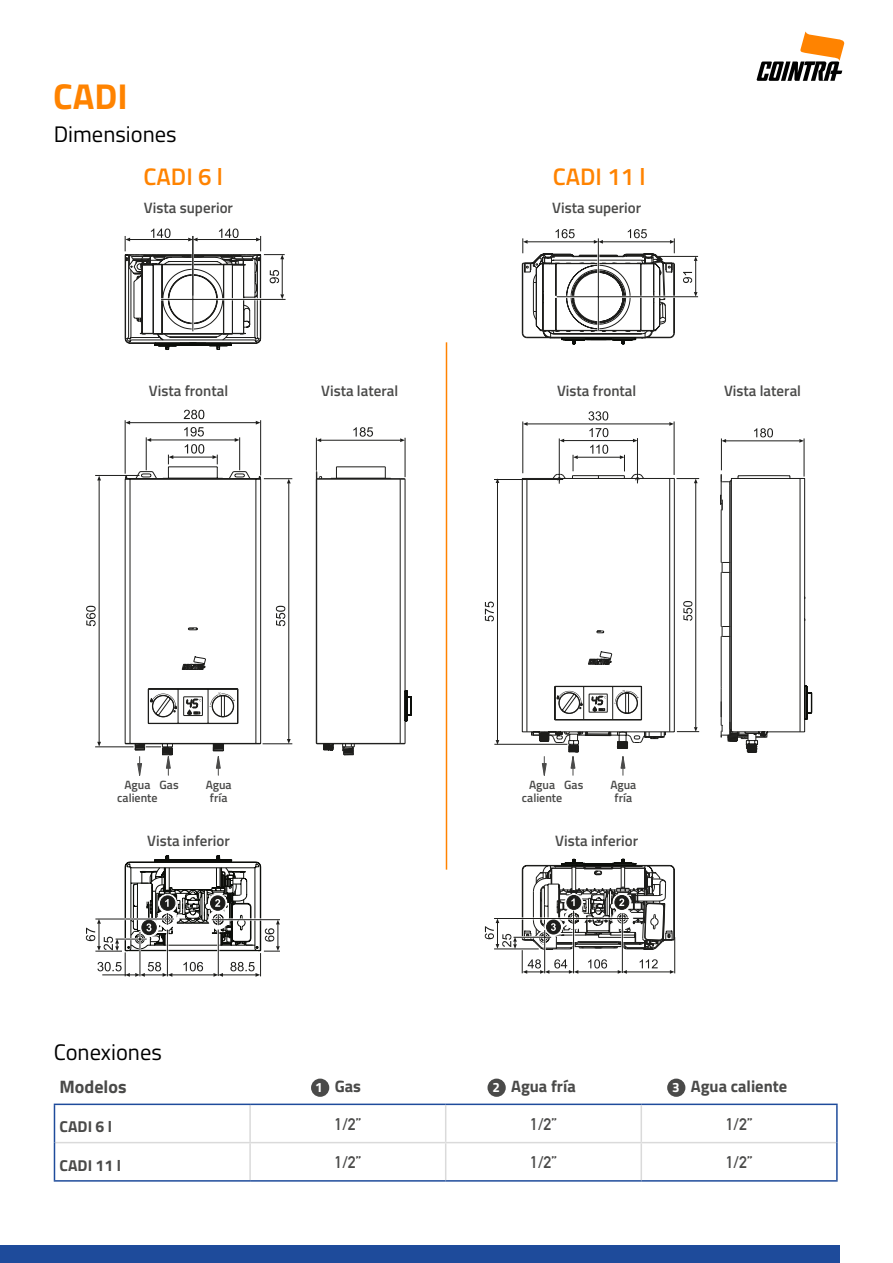
<style>
.page{position:relative;width:893px;height:1263px;background:#fff}
.page>*{position:absolute;margin:0;border:0;box-sizing:border-box;transform-origin:0 0}
.t1{font:700 36px "Titillium Web";color:#ff8300}
.t2{font:600 24px "Titillium Web";color:#ff8300}
.t3{font:22.5px "Titillium Web";color:#000}
.t4{font:700 18px "Titillium Web";color:#4a4a49}
.t5{font:700 16.5px "DIN Alternate";color:#4a4a49}
.t6{font:700 16.5px "Titillium Web";color:#4a4a49}
.t7{font:700 15.75px "Titillium Web";color:#4a4a49}
.t8{font:600 15px "Titillium Web";color:#4a4a49}
.t9{font:700 13.5px "Titillium Web";color:#fff}
.t10{font:600 12px/13.5px "Titillium Web";color:#4a4a49;text-align:center}
</style>
<div class="page">
<svg style="left:331px;top:467px;width:6px;height:11px"></svg>
<svg style="left:385px;top:467px;width:6px;height:11px"></svg>
<hr style="left:336px;top:466px;width:49px;height:1px;background:#1d1d1b">
<hr style="left:322px;top:478px;width:78px;height:1px;background:#1d1d1b">
<hr style="left:317px;top:479px;width:83px;height:1px;background:#1d1d1b">
<hr style="left:316px;top:479px;width:1px;height:264px;background:#1d1d1b">
<hr style="left:317px;top:743px;width:83px;height:1px;background:#1d1d1b">
<hr style="left:405px;top:479px;width:1px;height:264px;background:#1d1d1b">
<hr style="left:400px;top:479px;width:1px;height:264px;background:#1d1d1b">
<svg style="left:316px;top:471px;width:6px;height:9px"></svg>
<svg style="left:323px;top:744px;width:11px;height:7px"></svg>
<svg style="left:342px;top:744px;width:13px;height:11px"></svg>
<hr style="left:95px;top:746px;width:39px;height:1px;background:#1d1d1b">
<hr style="left:95px;top:475px;width:44px;height:1px;background:#1d1d1b">
<hr style="left:99px;top:480px;width:1px;height:262px;background:#1d1d1b">
<svg style="left:97px;top:742px;width:4px;height:4px"></svg>
<hr style="left:316px;top:438px;width:1px;height:33px;background:#1d1d1b">
<hr style="left:405px;top:438px;width:1px;height:39px;background:#1d1d1b">
<hr style="left:321px;top:440px;width:79px;height:1px;background:#1d1d1b">
<svg style="left:316px;top:438px;width:5px;height:4px"></svg>
<svg style="left:400px;top:438px;width:5px;height:4px"></svg>
<svg style="left:353px;top:427px;width:20px;height:10px"></svg>
<svg style="left:86px;top:606px;width:10px;height:20px"></svg>
<hr style="left:161px;top:299px;width:125px;height:1px;background:#1d1d1b">
<svg style="left:125px;top:229px;width:160px;height:121px"></svg>
<svg style="left:86px;top:855px;width:194px;height:122px"></svg>
<svg style="left:405px;top:691px;width:6px;height:30px"></svg>
<svg style="left:683px;top:272px;width:9px;height:11px"></svg>
<hr style="left:557px;top:296px;width:141px;height:1px;background:#1d1d1b">
<hr style="left:657px;top:256px;width:41px;height:1px;background:#1d1d1b">
<hr style="left:695px;top:261px;width:1px;height:31px;background:#1d1d1b">
<svg style="left:694px;top:256px;width:3px;height:5px"></svg>
<svg style="left:694px;top:292px;width:3px;height:5px"></svg>
<svg style="left:522px;top:229px;width:153px;height:116px"></svg>
<div style="left:0;top:1246px;width:840px;height:17px;background:#1e4b9b"></div>
<svg style="left:756px;top:31px;width:89px;height:50px"></svg>
<hr style="left:249px;top:1105px;width:2px;height:37px;background:#dadada">
<hr style="left:55px;top:1142px;width:195px;height:1px;background:#dadada">
<hr style="left:250px;top:1142px;width:196px;height:1px;background:#dadada">
<hr style="left:249px;top:1143px;width:2px;height:37px;background:#dadada">
<hr style="left:446px;top:1142px;width:195px;height:1px;background:#dadada">
<hr style="left:641px;top:1142px;width:195px;height:1px;background:#dadada">
<hr style="left:54px;top:1103px;width:196px;height:2px;background:#1e4b9b">
<hr style="left:54px;top:1105px;width:1px;height:37px;background:#1e4b9b">
<hr style="left:250px;top:1103px;width:196px;height:2px;background:#1e4b9b">
<hr style="left:446px;top:1103px;width:195px;height:2px;background:#1e4b9b">
<hr style="left:641px;top:1103px;width:197px;height:2px;background:#1e4b9b">
<hr style="left:836px;top:1105px;width:2px;height:37px;background:#1e4b9b">
<hr style="left:54px;top:1142px;width:1px;height:38px;background:#1e4b9b">
<hr style="left:836px;top:1142px;width:2px;height:38px;background:#1e4b9b">
<hr style="left:54px;top:1180px;width:196px;height:1px;background:#1e4b9b">
<hr style="left:250px;top:1180px;width:196px;height:1px;background:#1e4b9b">
<hr style="left:446px;top:1180px;width:195px;height:1px;background:#1e4b9b">
<hr style="left:641px;top:1180px;width:197px;height:1px;background:#1e4b9b">
<hr style="left:445px;top:1105px;width:1px;height:37px;background:#dadada">
<hr style="left:641px;top:1105px;width:1px;height:37px;background:#dadada">
<hr style="left:445px;top:1143px;width:1px;height:37px;background:#dadada">
<hr style="left:641px;top:1143px;width:1px;height:37px;background:#dadada">
<svg style="left:124px;top:410px;width:168px;height:366px"></svg>
<hr style="left:446px;top:342px;width:1px;height:528px;background:#ff8300">
<svg style="left:485px;top:411px;width:328px;height:563px"></svg>
<div style="left:311px;top:1078px;width:18px;height:19px;background:#4a4a49;border-radius:50%"></div>
<div style="left:487px;top:1078px;width:19px;height:19px;background:#4a4a49;border-radius:50%"></div>
<div style="left:667px;top:1078px;width:18px;height:19px;background:#4a4a49;border-radius:50%"></div>
<h1 class="t1" style="left:53px;top:75px;width:76px">CADI</h1>
<h3 class="t3" style="left:54px;top:125px;width:124px">Dimensiones</h3>
<h2 class="t2" style="left:144px;top:162px;width:81px">CADI 6 l</h2>
<h2 class="t2" style="left:553px;top:162px;width:94px">CADI 11 l</h2>
<p class="t8" style="left:144px;top:199px;width:91px">Vista superior</p>
<p class="t8" style="left:552px;top:199px;width:91px">Vista superior</p>
<p class="t8" style="left:149px;top:382px;width:81px">Vista frontal</p>
<p class="t8" style="left:321px;top:382px;width:79px">Vista lateral</p>
<p class="t8" style="left:557px;top:382px;width:81px">Vista frontal</p>
<p class="t8" style="left:724px;top:382px;width:79px">Vista lateral</p>
<p class="t10" style="left:117px;top:778px;width:42px">Agua caliente</p>
<p class="t10" style="left:160px;top:778px;width:21px">Gas</p>
<p class="t10" style="left:206px;top:778px;width:27px">Agua fría</p>
<p class="t8" style="left:147px;top:831px;width:84px">Vista inferior</p>
<h3 class="t3" style="left:54px;top:1043px;width:110px">Conexiones</h3>
<p class="t10" style="left:522px;top:778px;width:42px">Agua caliente</p>
<p class="t10" style="left:564px;top:778px;width:21px">Gas</p>
<p class="t10" style="left:610px;top:778px;width:27px">Agua fría</p>
<p class="t8" style="left:555px;top:831px;width:84px">Vista inferior</p>
<p class="t4" style="left:60px;top:1076px;width:68px">Modelos</p>
<p class="t6" style="left:335px;top:1077px;width:28px">Gas</p>
<p class="t6" style="left:511px;top:1077px;width:66px">Agua fría</p>
<p class="t6" style="left:691px;top:1077px;width:98px">Agua caliente</p>
<p class="t7" style="left:60px;top:1117px;width:54px">CADI 6 l</p>
<p class="t5" style="left:334px;top:1118px;width:28px">1/2”</p>
<p class="t5" style="left:530px;top:1118px;width:28px">1/2”</p>
<p class="t5" style="left:726px;top:1118px;width:28px">1/2”</p>
<p class="t7" style="left:60px;top:1156px;width:63px">CADI 11 l</p>
<p class="t5" style="left:334px;top:1156px;width:28px">1/2”</p>
<p class="t5" style="left:530px;top:1156px;width:28px">1/2”</p>
<p class="t5" style="left:726px;top:1156px;width:28px">1/2”</p>
<p class="t9" style="left:315px;top:1079px;width:9px">1</p>
<p class="t9" style="left:493px;top:1079px;width:9px">2</p>
<p class="t9" style="left:672px;top:1079px;width:9px">3</p>
</div>
